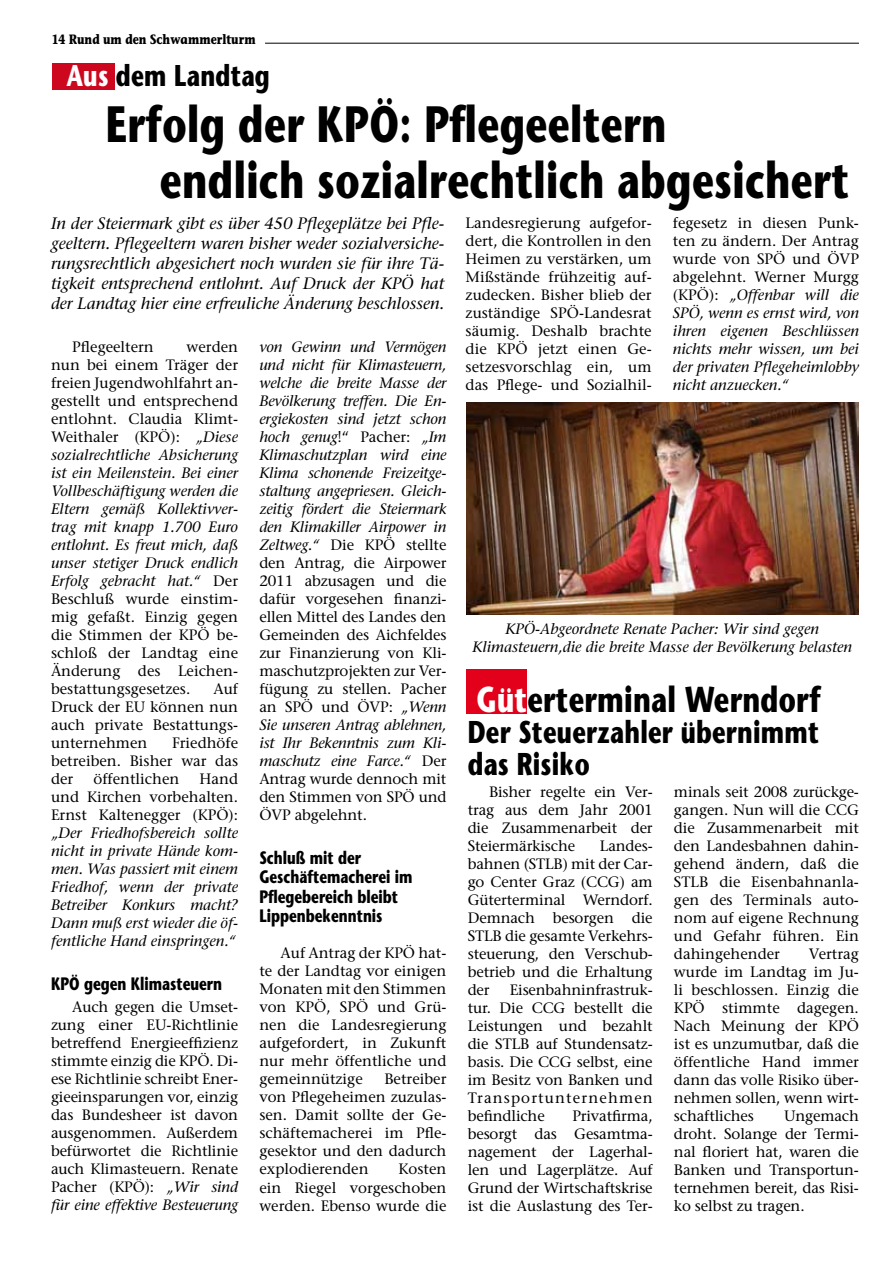
<style>
.page{position:relative;width:893px;height:1263px;background:#fff}
.page>*{position:absolute;margin:0;border:0;box-sizing:border-box;transform-origin:0 0}
.t1{font:700 51px/56.1px "Stone Sans";letter-spacing:.01em;color:#000;scale:.75 1}
.t2{font:700 36px "Stone Sans";letter-spacing:.01em;color:#000;scale:.75 1}
.t3{font:700 31.5px/31.5px "Stone Sans";letter-spacing:.01em;color:#000;scale:.75 1}
.t4{font:700 30px "Stone Sans";letter-spacing:.01em;color:#000;scale:.75 1}
.t5{font:700 18px/19.5px "Stone Sans";color:#000;scale:.75 1}
.t6{font:italic 16.5px/19.8px "Stone Serif";color:#000;text-align:justify}
.t7{font:15px/18px "Stone Serif";color:#000;text-align:justify}
.t8{font:italic 15px/18px "Stone Serif";color:#000;text-align:justify}
.t9{font:700 13.5px "Stone Informal";color:#000;scale:.8 1}
.s1{color:#fff}
.s2{font-style:normal}
.s3{font-style:italic}
</style>
<div class="page">
<hr style="left:265px;top:43px;width:594px;height:1px;background:#000">
<div style="left:466px;top:669px;width:61px;height:44px;background:#e2001a"></div>
<img style="left:467px;top:403px;width:392px;height:211px">
<div style="left:52px;top:63px;width:63px;height:26px;background:#cd071e"></div>
<p class="t9" style="left:52px;top:30px;width:256px">14 Rund um den Schwammerlturm</p>
<h3 class="t4" style="left:66px;top:56px;width:273px"><span class="s1">Aus</span> dem Landtag</h3>
<h1 class="t1" style="left:160px;top:95px;width:920px;text-indent:-54px">Erfolg der KPÖ: Pflegeeltern<br>endlich sozialrechtlich abgesichert</h1>
<p class="t7" style="left:466px;top:214px;width:188px">Landesregierung aufgefor&shy;dert, die Kontrollen in den Heimen zu verstärken, um Mißstände frühzeitig auf&shy;zudecken. Bisher blieb der zuständige SPÖ-Landesrat säumig. Deshalb brachte die KPÖ jetzt einen Ge&shy;setzesvorschlag ein, um das Pflege- und Sozialhil-</p>
<p class="t8" style="left:673px;top:214px;width:188px"><span class="s2">fegesetz in diesen Punk&shy;ten zu ändern. Der Antrag wurde von SPÖ und ÖVP abgelehnt. Werner Murgg (KPÖ):</span> „Offenbar will die SPÖ, wenn es ernst wird, von ihren eigenen Beschlüssen nichts mehr wissen, um bei der privaten Pflegeheimlobby nicht anzuecken.“</p>
<p class="t6" style="left:51px;top:214px;width:395px">In der Steiermark gibt es über 450 Pflegeplätze bei Pfle&shy;geeltern. Pflegeeltern waren bisher weder sozialversiche&shy;rungsrechtlich abgesichert noch wurden sie für ihre Tä&shy;tigkeit entsprechend entlohnt. Auf Druck der KPÖ hat der Landtag hier eine erfreuliche Änderung beschlossen.</p>
<p class="t8" style="left:259px;top:338px;width:189px">von Gewinn und Vermögen und nicht für Klimasteuern, welche die breite Masse der Bevölkerung treffen. Die En&shy;ergiekosten sind jetzt schon hoch genug<span class="s2">!“ Pacher:</span> „Im Klimaschutzplan wird eine Klima schonende Freizeitge&shy;staltung angepriesen. Gleich&shy;zeitig fördert die Steiermark den Klimakiller Airpower in Zeltweg.“ <span class="s2">Die KPÖ stellte den Antrag, die Airpower 2011 abzusagen und die dafür vorgesehen finanzi&shy;ellen Mittel des Landes den Gemeinden des Aichfeldes zur Finanzierung von Kli&shy;maschutzprojekten zur Ver&shy;fügung zu stellen. Pacher an SPÖ und ÖVP:</span> „Wenn Sie unseren Antrag ablehnen, ist Ihr Bekenntnis zum Kli&shy;maschutz eine Farce.“ <span class="s2">Der Antrag wurde dennoch mit den Stimmen von SPÖ und ÖVP abgelehnt.</span></p>
<p class="t5" style="left:259px;top:848px;width:205px">Schluß mit der<br>Geschäftemacherei im<br>Pflegebereich bleibt<br>Lippenbekenntnis</p>
<p class="t7" style="left:259px;top:944px;width:189px;text-indent:21px">Auf Antrag der KPÖ hat&shy;te der Landtag vor einigen Monaten mit den Stimmen von KPÖ, SPÖ und Grü&shy;nen die Landesregierung aufgefordert, in Zukunft nur mehr öffentliche und gemeinnützige</p>
<p class="t7" style="left:51px;top:338px;width:189px;text-indent:136px">werden nun bei einem Träger der freien Jugendwohlfahrt an&shy;gestellt und entsprechend entlohnt. Claudia Klimt-Weithaler (KPÖ): <span class="s3">„Diese sozialrechtliche Absicherung ist ein Meilenstein. Bei einer Vollbeschäftigung werden die Eltern gemäß Kollektivver&shy;trag mit knapp 1.700 Euro entlohnt. Es freut mich, daß unser stetiger Druck endlich Erfolg gebracht hat.“</span> Der Beschluß wurde einstim&shy;mig gefaßt. Einzig gegen die Stimmen der KPÖ be&shy;schloß der Landtag eine Änderung des Leichen&shy;bestattungsgesetzes.</p>
<p class="t7" style="left:72px;top:338px;width:83px">Pflegeeltern</p>
<p class="t8" style="left:472px;top:619px;width:381px;text-align:center">KPÖ-Abgeordnete Renate Pacher: Wir sind gegen<br>Klimasteuern,die die breite Masse der Bevölkerung belasten</p>
<p class="t7" style="left:51px;top:680px;width:189px;text-indent:162px">Auf Druck der EU können nun auch private Bestattungs&shy;unternehmen</p>
<h2 class="t2" style="left:476px;top:677px;width:461px"><span class="s1">Güt</span>erterminal Werndorf</h2>
<h3 class="t3" style="left:468px;top:716px;width:470px">Der Steuerzahler übernimmt das Risiko</h3>
<p class="t7" style="left:51px;top:734px;width:189px;text-indent:121px">Friedhöfe betreiben. Bisher war das der</p>
<p class="t7" style="left:94px;top:770px;width:87px">öffentlichen</p>
<p class="t7" style="left:51px;top:770px;width:189px;text-indent:149px">Hand und Kirchen vorbehalten.<br>Ernst Kaltenegger (KPÖ):</p>
<p class="t8" style="left:51px;top:824px;width:189px">„Der Friedhofsbereich sollte nicht in private Hände kom&shy;men. Was passiert mit einem Friedhof, wenn der private Betreiber Konkurs macht?<br>Dann muß erst wieder die öf&shy;fentliche Hand einspringen.“</p>
<p class="t5" style="left:51px;top:974px;width:230px">KPÖ gegen Klimasteuern</p>
<p class="t7" style="left:51px;top:998px;width:189px;text-indent:21px">Auch gegen die Umset&shy;zung einer EU-Richtlinie betreffend Energieeffizienz stimmte einzig die KPÖ. Di&shy;ese Richtlinie schreibt Ener&shy;gieeinsparungen vor, einzig das Bundesheer ist davon ausgenommen. Außerdem befürwortet die Richtlinie auch Klimasteuern. Renate Pacher (KPÖ): <span class="s3">„Wir sind für eine effektive Besteuerung</span></p>
<p class="t7" style="left:468px;top:783px;width:186px;text-indent:21px">Bisher regelte ein Ver&shy;trag aus dem Jahr 2001 die Zusammenarbeit der Steiermärkische</p>
<p class="t7" style="left:674px;top:783px;width:186px">minals seit 2008 zurückge&shy;gangen. Nun will die CCG die Zusammenarbeit mit den Landesbahnen dahin&shy;gehend ändern, daß die STLB die Eisenbahnanla&shy;gen des Terminals auto&shy;nom auf eigene Rechnung und Gefahr führen. Ein dahingehender</p>
<p class="t7" style="left:468px;top:837px;width:186px;text-indent:132px">Landes&shy;bahnen (STLB) mit der Car&shy;go Center Graz (CCG) am Güterterminal Werndorf.<br>Demnach besorgen die STLB die gesamte Verkehrs&shy;steuerung, den Verschub&shy;betrieb und die Erhaltung der</p>
<p class="t7" style="left:674px;top:945px;width:186px;text-indent:135px">Vertrag wurde im Landtag im Ju&shy;li beschlossen. Einzig die KPÖ stimmte dagegen.<br>Nach Meinung der KPÖ ist es unzumutbar, daß die öffentliche Hand immer dann das volle Risiko über&shy;nehmen sollen, wenn wirt&shy;schaftliches</p>
<p class="t7" style="left:468px;top:981px;width:187px;text-indent:42px">Eisenbahninfrastruk&shy;tur. Die CCG bestellt die Leistungen und bezahlt die STLB auf Stundensatz&shy;basis. Die CCG selbst, eine im Besitz von Banken und Transportunternehmen befindliche</p>
<p class="t7" style="left:259px;top:1070px;width:189px;text-indent:125px">Betreiber von Pflegeheimen zuzulas&shy;sen. Damit sollte der Ge&shy;schäftemacherei im Pfle&shy;gesektor und den dadurch explodierenden</p>
<p class="t7" style="left:468px;top:1107px;width:186px;text-indent:105px">Privatfirma, besorgt das Gesamtma&shy;nagement der Lagerhal&shy;len und Lagerplätze. Auf Grund der Wirtschaftskrise ist die Auslastung des Ter-</p>
<p class="t7" style="left:674px;top:1107px;width:186px;text-indent:110px">Ungemach droht. Solange der Termi&shy;nal floriert hat, waren die Banken und Transportun&shy;ternehmen bereit, das Risi&shy;ko selbst zu tragen.</p>
<p class="t7" style="left:259px;top:1160px;width:189px;text-indent:139px">Kosten ein Riegel vorgeschoben werden. Ebenso wurde die</p>
</div>
